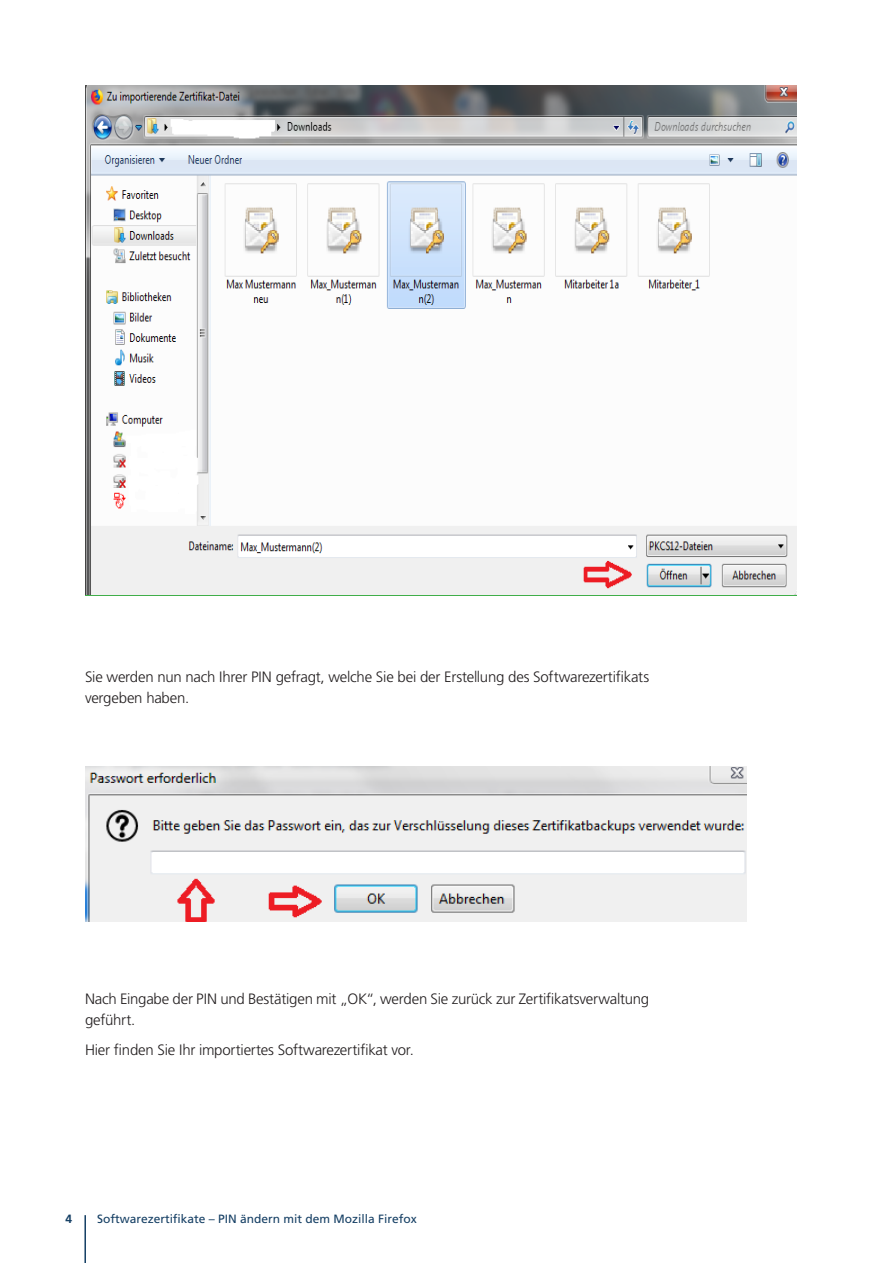
<style>
.page{position:relative;width:893px;height:1263px;background:#fff}
.page>*{position:absolute;margin:0;border:0;box-sizing:border-box;transform-origin:0 0}
.Antwort{font:300 15px/21px "Frutiger LT Pro";letter-spacing:-.015em;color:#231f20}
.t1{font:12px "Frutiger LT Pro";color:#153f64}
.t2{font:700 12px "Frutiger LT Pro";color:#153f64}
</style>
<div class="page">
<hr style="left:84px;top:1215px;width:2px;height:48px;background:#153f64">
<img style="left:85px;top:85px;width:712px;height:510px">
<img style="left:86px;top:766px;width:660px;height:155px">
<p class="Antwort" style="left:85px;top:667px;width:566px">Sie werden nun nach Ihrer PIN gefragt, welche Sie bei der Erstellung des Softwarezertifikats vergeben haben.</p>
<p class="Antwort" style="left:85px;top:989px;width:566px">Nach Eingabe der PIN und Bestätigen mit „OK“, werden Sie zurück zur Zertifikatsverwaltung geführt.</p>
<p class="Antwort" style="left:85px;top:1039px;width:330px">Hier finden Sie Ihr importiertes Softwarezertifikat vor.</p>
<p class="t2" style="left:66px;top:1211px;width:8px">4</p>
<p class="t1" style="left:97px;top:1211px;width:321px">Softwarezertifikate – PIN ändern mit dem Mozilla Firefox</p>
</div>
